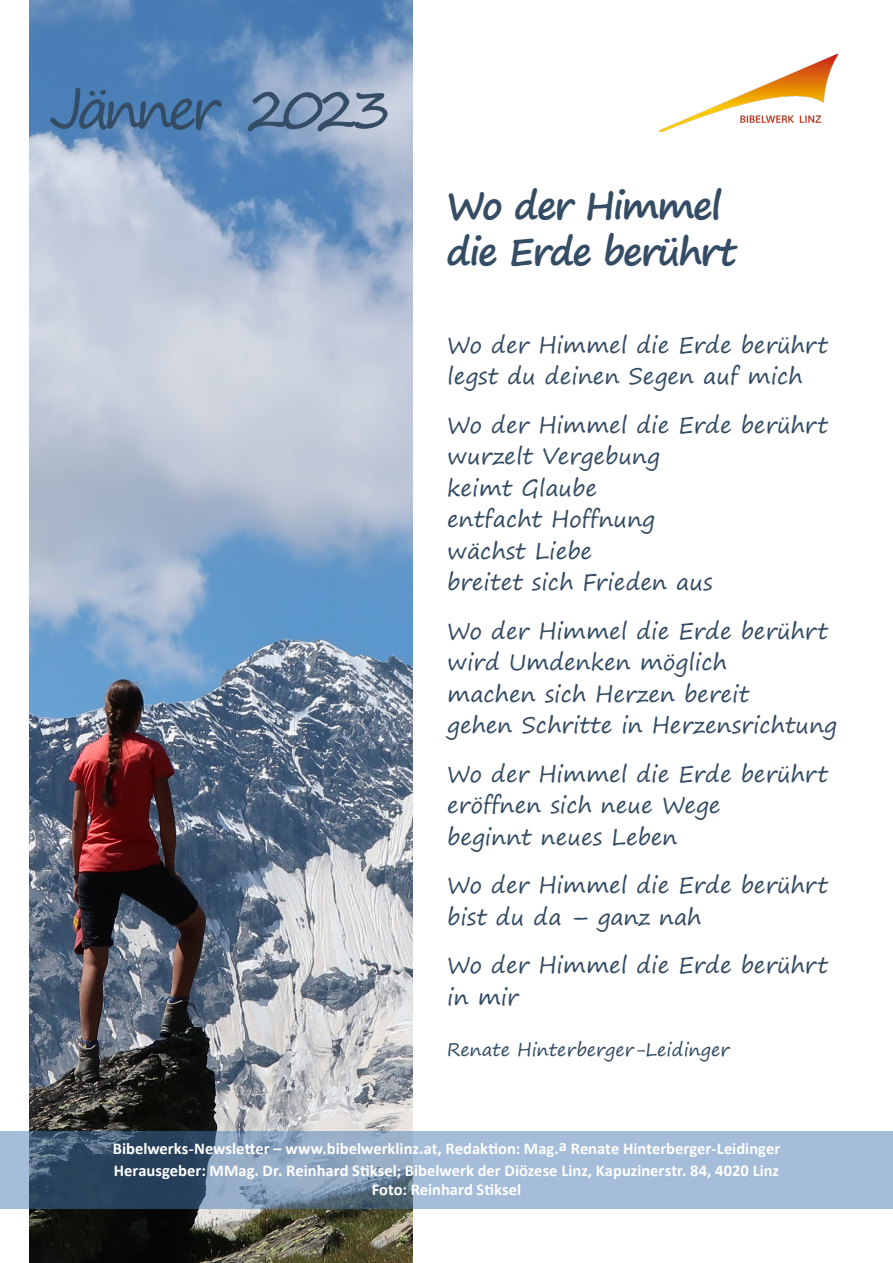
<style>
.page{position:relative;width:893px;height:1263px;background:#fff}
.page>*{position:absolute;margin:0;border:0;box-sizing:border-box;transform-origin:0 0}
.t1{font:55.5px "Segoe Print";letter-spacing:-.1em;color:#344c64}
.t2{font:700 37.5px "Segoe Print";letter-spacing:-.05em;color:#344c64}
.t3{font:22.5px "Segoe Print";color:#344c64}
.t4{font:18px "Segoe Print";color:#344c64}
.t5{font:700 16.5px "Calibri";color:#fff}
</style>
<div class="page">
<img style="left:659px;top:54px;width:180px;height:77px">
<img style="left:30px;top:1px;width:382px;height:1261px">
<svg style="left:0;top:1131px;width:893px;height:78px;background:#869eb8"></svg>
<p class="t1" style="left:51px;top:59px;width:343px">Jänner 2023</p>
<p class="t2" style="left:446px;top:171px;width:276px">Wo der Himmel</p>
<p class="t2" style="left:446px;top:218px;width:292px">die Erde berührt</p>
<p class="t3" style="left:447px;top:325px;width:382px">Wo der Himmel die Erde berührt</p>
<p class="t3" style="left:447px;top:356px;width:357px">legst du deinen Segen auf mich</p>
<p class="t3" style="left:447px;top:405px;width:382px">Wo der Himmel die Erde berührt</p>
<p class="t3" style="left:447px;top:436px;width:214px">wurzelt Vergebung</p>
<p class="t3" style="left:447px;top:468px;width:151px">keimt Glaube</p>
<p class="t3" style="left:447px;top:499px;width:209px">entfacht Hoffnung</p>
<p class="t3" style="left:447px;top:531px;width:146px">wächst Liebe</p>
<p class="t3" style="left:447px;top:562px;width:267px">breitet sich Frieden aus</p>
<p class="t3" style="left:447px;top:611px;width:382px">Wo der Himmel die Erde berührt</p>
<p class="t3" style="left:447px;top:642px;width:281px">wird Umdenken möglich</p>
<p class="t3" style="left:447px;top:674px;width:304px">machen sich Herzen bereit</p>
<p class="t3" style="left:447px;top:705px;width:391px">gehen Schritte in Herzensrichtung</p>
<p class="t3" style="left:447px;top:754px;width:382px">Wo der Himmel die Erde berührt</p>
<p class="t3" style="left:447px;top:785px;width:275px">eröffnen sich neue Wege</p>
<p class="t3" style="left:447px;top:817px;width:232px">beginnt neues Leben</p>
<p class="t3" style="left:447px;top:865px;width:382px">Wo der Himmel die Erde berührt</p>
<p class="t3" style="left:447px;top:897px;width:256px">bist du da – ganz nah</p>
<p class="t3" style="left:447px;top:945px;width:382px">Wo der Himmel die Erde berührt</p>
<p class="t3" style="left:447px;top:977px;width:73px">in mir</p>
<p class="t4" style="left:447px;top:1034px;width:284px">Renate Hinterberger-Leidinger</p>
<p class="t5" style="left:113px;top:1136px;width:669px">Bibelwerks-Newsletter – www.bibelwerklinz.at, Redaktion: Mag.a Renate Hinterberger-Leidinger</p>
<p class="t5" style="left:114px;top:1158px;width:667px">Herausgeber: MMag. Dr. Reinhard Stiksel; Bibelwerk der Diözese Linz, Kapuzinerstr. 84, 4020 Linz</p>
<p class="t5" style="left:372px;top:1178px;width:151px">Foto: Reinhard Stiksel</p>
</div>
